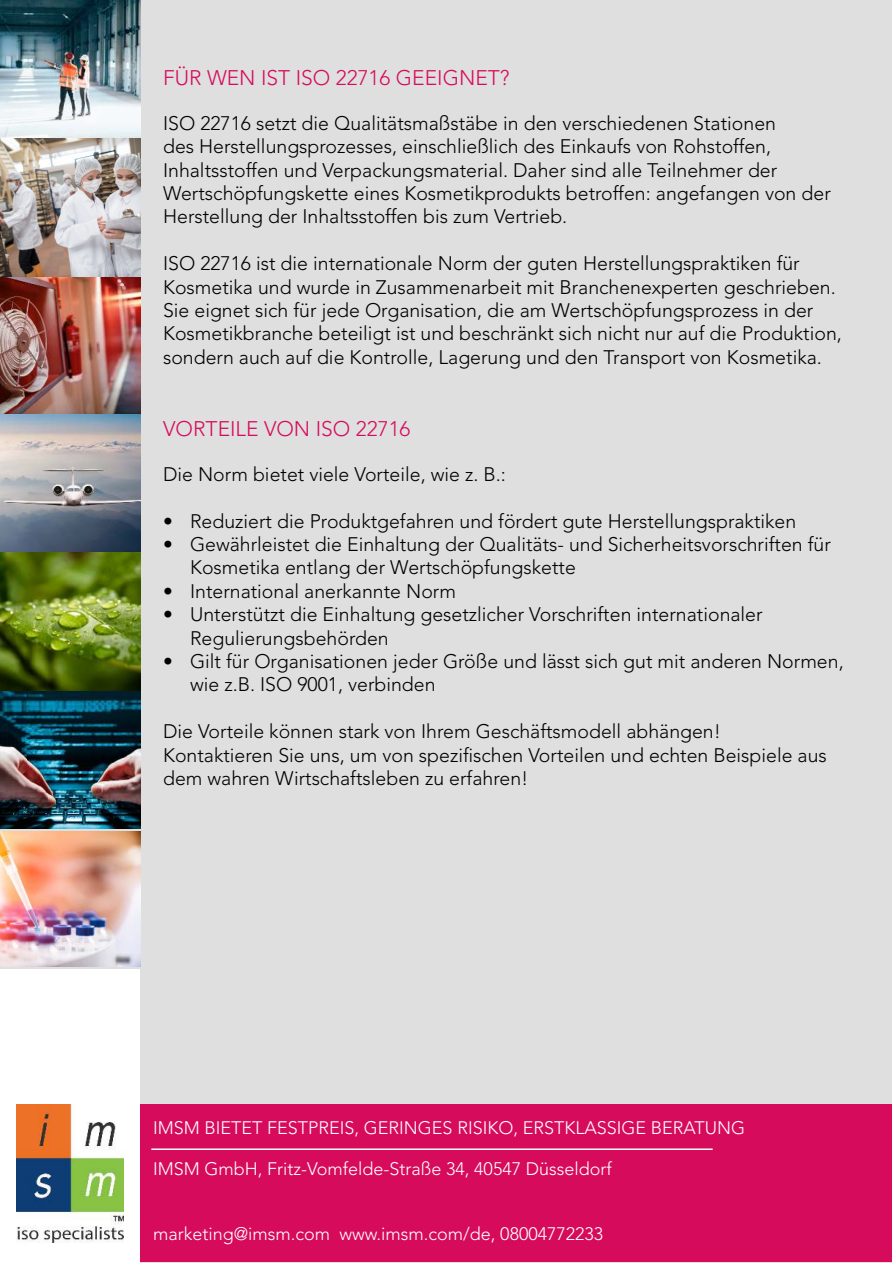
<style>
.page{position:relative;width:893px;height:1263px;background:#fff}
.page>*{position:absolute;margin:0;border:0;box-sizing:border-box;transform-origin:0 0}
.t1{font:300 21px "Avenir LT Pro";color:#d70b5c}
.t2{font:300 19.5px/23.4px "Avenir LT Pro";color:#000}
.t3{font:300 18px "Avenir LT Pro";color:#fff}
</style>
<div class="page">
<div style="left:141px;top:0;width:751px;height:1262px;background:#dfdfdf"></div>
<img style="left:17px;top:1104px;width:106px;height:138px">
<img style="left:0;top:0;width:141px;height:967px">
<div style="left:141px;top:1104px;width:751px;height:158px;background:#d70b5c"></div>
<hr style="left:0;top:967px;width:141px;height:2px;background:#dfdfdf">
<hr style="left:151px;top:1148px;width:562px;height:2px;background:#fff">
<hr style="left:0;top:829px;width:141px;height:2px;background:#dfdfdf">
<p class="t1" style="left:163px;top:66px;width:348px">FÜR WEN IST ISO 22716 GEEIGNET?</p>
<p class="t2" style="left:163px;top:112px;width:669px">ISO 22716 setzt die Qualitätsmaßstäbe in den verschiedenen Stationen<br>des Herstellungsprozesses, einschließlich des Einkaufs von Rohstoffen, Inhaltsstoffen und Verpackungsmaterial. Daher sind alle Teilnehmer der Wertschöpfungskette eines Kosmetikprodukts betroffen: angefangen von der Herstellung der Inhaltsstoffen bis zum Vertrieb.</p>
<p class="t2" style="left:163px;top:252px;width:680px">ISO 22716 ist die internationale Norm der guten Herstellungspraktiken für Kosmetika und wurde in Zusammenarbeit mit Branchenexperten geschrieben.<br>Sie eignet sich für jede Organisation, die am Wertschöpfungsprozess in der Kosmetikbranche beteiligt ist und beschränkt sich nicht nur auf die Produktion, sondern auch auf die Kontrolle, Lagerung und den Transport von Kosmetika.</p>
<p class="t1" style="left:163px;top:417px;width:249px">VORTEILE VON ISO 22716</p>
<p class="t2" style="left:163px;top:463px;width:344px">Die Norm bietet viele Vorteile, wie z. B.:</p>
<p class="t2" style="left:163px;top:509px;width:635px">• Reduziert die Produktgefahren und fördert gute Herstellungspraktiken</p>
<p class="t2" style="left:190px;top:533px;width:642px;text-indent:-27px">• Gewährleistet die Einhaltung der Qualitäts- und Sicherheitsvorschriften für<br>Kosmetika entlang der Wertschöpfungskette</p>
<p class="t2" style="left:163px;top:580px;width:294px">• International anerkannte Norm</p>
<p class="t2" style="left:190px;top:603px;width:574px;text-indent:-27px">• Unterstützt die Einhaltung gesetzlicher Vorschriften internationaler<br>Regulierungsbehörden</p>
<p class="t2" style="left:190px;top:650px;width:655px;text-indent:-27px">• Gilt für Organisationen jeder Größe und lässt sich gut mit anderen Normen, wie z.B. ISO 9001, verbinden</p>
<p class="t2" style="left:163px;top:720px;width:665px">Die Vorteile können stark von Ihrem Geschäftsmodell abhängen!<br>Kontaktieren Sie uns, um von spezifischen Vorteilen und echten Beispiele aus dem wahren Wirtschaftsleben zu erfahren!</p>
<p class="t3" style="left:153px;top:1118px;width:594px">IMSM BIETET FESTPREIS, GERINGES RISIKO, ERSTKLASSIGE BERATUNG</p>
<p class="t3" style="left:153px;top:1159px;width:460px">IMSM GmbH, Fritz-Vomfelde-Straße 34, 40547 Düsseldorf</p>
<p class="t3" style="left:153px;top:1223px;width:452px">marketing@imsm.com www.imsm.com/de, 08004772233</p>
</div>
